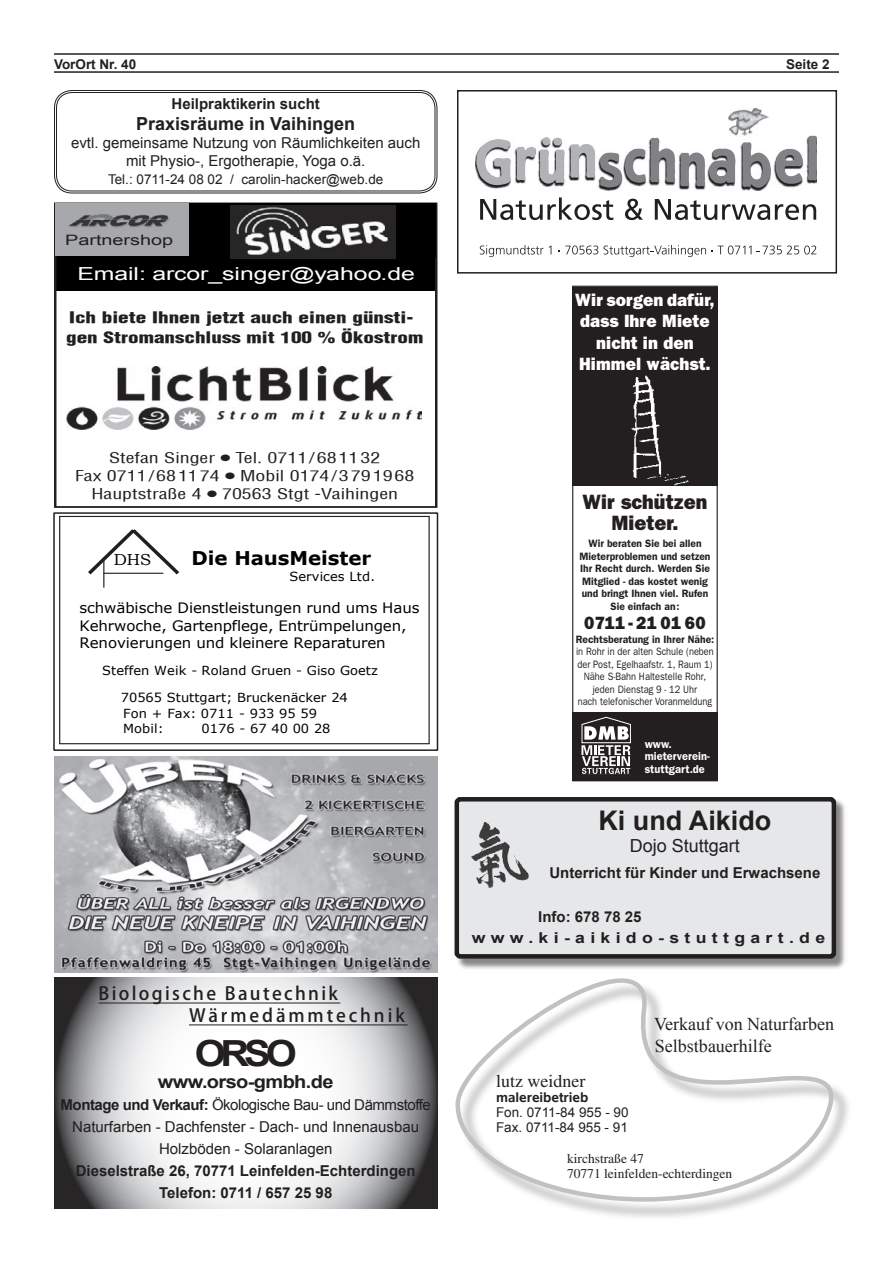
<style>
.page{position:relative;width:893px;height:1263px;background:#fff}
.page>*{position:absolute;margin:0;border:0;box-sizing:border-box;transform-origin:0 0}
.t1{font:700 36px "Arial";color:#231f20;scale:1.11 1}
.t2{font:700 27px "Arial";color:#231f20}
.t3{font:800 20.85px/21.5px "Franklin Gothic";color:#231f20;text-align:center;scale:.96 1}
.t4{font:700 18.9px "Verdana";color:#000;scale:1.04 1}
.t5{font:500 18px/21.9px "Koz Go Pro";letter-spacing:.13em;color:#231f20}
.t6{font:18px/21.9px "Times New Roman";color:#231f20}
.t7{font:18px "Arial";letter-spacing:-.005em;color:#fff;scale:1.38 1}
.t8{font:700 18px "Arial";color:#231f20}
.t9{font:700 18px "Arial";letter-spacing:-.03em;color:#231f20;scale:1.11 1}
.t10{font:18px "Arial";color:#231f20}
.t11{font:18px "Times";color:#231f20}
.t12{font:800 17.85px/21.5px "Franklin Gothic";letter-spacing:.005em;color:#fff;text-align:center;scale:.96 1}
.t13{font:800 17.85px "Franklin Gothic";letter-spacing:.015em;color:#231f20;scale:.96 1}
.t14{font:15.9px "Bookman Old Style";color:#000;scale:1.04 1}
.t15{font:900 condensed 15.3px/19.8px "Helvetica";color:#231f20;scale:1.38 1}
.t16{font:15px/21.9px "Arial";color:#231f20;text-align:center}
.t17{font:700 15px/21.9px "Arial";color:#231f20;text-align:center}
.t18{font:700 15px/21.9px "Arial";letter-spacing:.3em;color:#231f20}
.t19{font:14.4px/17.2px "Verdana";letter-spacing:-.005em;color:#000;scale:1.04 1}
.t20{font:condensed 14.4px "Helvetica";color:#231f20;scale:1.38 1}
.t21{font:14.4px "Arial";color:#231f20;scale:1.38 1}
.t22{font:13.5px/15px "Arial";color:#231f20}
.t23{font:13.5px/15px "Times";color:#231f20}
.t24{font:700 13.5px "Arial";color:#231f20}
.t25{font:700 13.5px "Albany";color:#231f20}
.t26{font:12.45px/26.8px "Verdana";letter-spacing:.005em;color:#000;scale:1.04 1}
.t27{font:600 11.55px/12.5px "Franklin Gothic";color:#fff;scale:.96 1}
.t28{font:600 10.65px/12.5px "Franklin Gothic";color:#231f20;text-align:center;scale:.96 1}
.t29{font:10.65px/12.5px "Franklin Gothic";color:#231f20;text-align:center;scale:.86 1}
.s1{font-weight:700}
</style>
<div class="page">
<div style="left:456px;top:979px;width:398px;height:243px;background:#231f20;opacity:.75"></div>
<svg style="left:455px;top:978px;width:398px;height:226px"></svg>
<hr style="left:54px;top:53px;width:785px;height:2px;background:#231f20">
<hr style="left:54px;top:71px;width:785px;height:2px;background:#231f20">
<img style="left:54px;top:756px;width:383px;height:216px">
<svg style="left:54px;top:977px;width:383px;height:232px"></svg>
<hr style="left:99px;top:1002px;width:241px;height:1px;background:#231f20">
<hr style="left:189px;top:1024px;width:219px;height:1px;background:#231f20">
<svg style="left:480px;top:197px;width:133px;height:23px"></svg>
<svg style="left:625px;top:199px;width:18px;height:21px"></svg>
<svg style="left:655px;top:199px;width:161px;height:21px"></svg>
<img style="left:475px;top:137px;width:290px;height:53px">
<svg style="left:476px;top:137px;width:88px;height:48px"></svg>
<svg style="left:742px;top:136px;width:75px;height:52px"></svg>
<svg style="left:570px;top:138px;width:165px;height:50px"></svg>
<img style="left:729px;top:109px;width:40px;height:27px">
<svg style="left:480px;top:245px;width:63px;height:12px"></svg>
<svg style="left:559px;top:245px;width:147px;height:12px"></svg>
<svg style="left:712px;top:246px;width:104px;height:8px"></svg>
<div style="left:457px;top:90px;width:380px;height:184px;border:2px solid #231f20"></div>
<div style="left:455px;top:798px;width:393px;height:172px;background:#231f20;opacity:.54"></div>
<svg style="left:454px;top:797px;width:384px;height:164px;background:#d3d4d6"></svg>
<img style="left:462px;top:812px;width:71px;height:85px">
<div style="left:572px;top:287px;width:146px;height:96px;background:#231f20"></div>
<div style="left:572px;top:374px;width:146px;height:111px;background:#231f20"></div>
<img style="left:631px;top:375px;width:58px;height:110px">
<div style="left:572px;top:712px;width:146px;height:68px;background:#231f20"></div>
<svg style="left:582px;top:716px;width:49px;height:58px"></svg>
<svg style="left:54px;top:90px;width:384px;height:103px"></svg>
<div style="left:56px;top:253px;width:381px;height:38px;background:#000"></div>
<div style="left:54px;top:202px;width:383px;height:306px;border:2px solid #231f20"></div>
<img style="left:66px;top:366px;width:355px;height:63px">
<img style="left:55px;top:203px;width:134px;height:52px">
<div style="left:189px;top:203px;width:247px;height:54px;background:#000"></div>
<img style="left:231px;top:206px;width:164px;height:53px">
<svg style="left:88px;top:529px;width:91px;height:58px"></svg>
<hr style="left:59px;top:516px;width:1px;height:228px;background:#231f20">
<hr style="left:429px;top:516px;width:1px;height:228px;background:#231f20">
<hr style="left:60px;top:516px;width:369px;height:1px;background:#231f20">
<hr style="left:60px;top:743px;width:369px;height:1px;background:#231f20">
<div style="left:53px;top:512px;width:385px;height:239px;border:2px solid #231f20"></div>
<p class="t24" style="left:54px;top:55px;width:84px">VorOrt Nr. 40</p>
<p class="t17" style="left:172px;top:93px;width:150px">Heilpraktikerin sucht</p>
<p class="t8" style="left:136px;top:112px;width:221px">Praxisräume in Vaihingen</p>
<p class="t16" style="left:71px;top:134px;width:351px;line-height:18px">evtl. gemeinsame Nutzung von Räumlichkeiten auch mit Physio-, Ergotherapie, Yoga o.ä.</p>
<p class="t22" style="left:108px;top:172px;width:277px">Tel.: 0711-24 08 02 / carolin-hacker@web.de</p>
<p class="t21" style="left:65px;top:230px;width:80px">Partnershop</p>
<p class="t7" style="left:77px;top:262px;width:246px">Email: arcor_singer@yahoo.de</p>
<p class="t15" style="left:66px;top:308px;width:260px">Ich biete Ihnen jetzt auch einen günsti&shy;gen Stromanschluss mit 100 % Ökostrom</p>
<p class="t20" style="left:109px;top:449px;width:78px">Stefan Singer</p>
<p class="t20" style="left:235px;top:449px;width:106px">Tel. 0711/681132</p>
<p class="t20" style="left:75px;top:467px;width:106px">Fax 0711/681174</p>
<p class="t20" style="left:240px;top:467px;width:128px">Mobil 0174/3791968</p>
<p class="t20" style="left:91px;top:485px;width:81px">Hauptstraße 4</p>
<p class="t20" style="left:222px;top:485px;width:129px">70563 Stgt -Vaihingen</p>
<p class="t14" style="left:114px;top:549px;width:37px">DHS</p>
<p class="t4" style="left:191px;top:546px;width:175px">Die HausMeister</p>
<p class="t26" style="left:290px;top:563px;width:84px">Services Ltd.</p>
<p class="t19" style="left:79px;top:599px;width:329px">schwäbische Dienstleistungen rund ums Haus<br>Kehrwoche, Gartenpflege, Entrümpelungen,<br>Renovierungen und kleinere Reparaturen</p>
<p class="t26" style="left:121px;top:657px;width:249px;text-indent:-19px">Steffen Weik - Roland Gruen - Giso Goetz<br>70565 Stuttgart; Bruckenäcker 24</p>
<p class="t26" style="left:123px;top:705px;width:188px;line-height:15.1px">Fon + Fax: 0711 - 933 95 59<br>Mobil:</p>
<p class="t26" style="left:202px;top:714px;width:125px">0176 - 67 40 00 28</p>
<p class="t5" style="left:189px;top:984px;width:217px;text-indent:-90px">Biologische Bautechnik<br>Wärmedämmtechnik</p>
<h1 class="t1" style="left:195px;top:1030px;width:93px">ORSO</h1>
<p class="t9" style="left:158px;top:1070px;width:160px">www.orso-gmbh.de</p>
<p class="t16" style="left:61px;top:1094px;width:372px"><span class="s1">Montage und Verkauf:</span> Ökologische Bau- und Dämmstoffe<br>Naturfarben - Dachfenster - Dach- und Innenausbau<br>Holzböden - Solaranlagen</p>
<p class="t17" style="left:76px;top:1160px;width:342px">Dieselstraße 26, 70771 Leinfelden-Echterdingen<br>Telefon: 0711 / 657 25 98</p>
<p class="t24" style="left:786px;top:55px;width:45px">Seite 2</p>
<p class="t12" style="left:575px;top:289px;width:147px">Wir sorgen dafür, dass Ihre Miete nicht in den<br>Himmel wächst.</p>
<h3 class="t3" style="left:583px;top:491px;width:132px">Wir schützen<br>Mieter.</h3>
<p class="t28" style="left:579px;top:537px;width:138px">Wir beraten Sie bei allen<br>Mieterproblemen und setzen<br>Ihr Recht durch. Werden Sie<br>Mitglied - das kostet wenig und bringt Ihnen viel. Rufen<br>Sie einfach an:</p>
<p class="t13" style="left:584px;top:612px;width:128px">0711 - 21 01 60</p>
<p class="t28" style="left:576px;top:633px;width:146px">Rechtsberatung in Ihrer Nähe:</p>
<p class="t29" style="left:576px;top:645px;width:162px">in Rohr in der alten Schule (neben der Post, Egelhaafstr. 1, Raum 1)<br>Nähe S-Bahn Haltestelle Rohr, jeden Dienstag 9 - 12 Uhr<br>nach telefonischer Voranmeldung</p>
<p class="t27" style="left:645px;top:737px;width:69px">www. mieterverein&shy;stuttgart.de</p>
<h2 class="t2" style="left:598px;top:802px;width:174px">Ki und Aikido</h2>
<p class="t10" style="left:630px;top:833px;width:112px">Dojo Stuttgart</p>
<p class="t17" style="left:549px;top:862px;width:272px">Unterricht für Kinder und Erwachsene</p>
<p class="t18" style="left:472px;top:906px;width:355px;text-indent:66px">Info: 678 78 25 www.ki-aikido-stuttgart.de</p>
<p class="t6" style="left:654px;top:1012px;width:181px">Verkauf von Naturfarben<br>Selbstbauerhilfe</p>
<p class="t11" style="left:496px;top:1071px;width:91px">lutz weidner</p>
<p class="t25" style="left:496px;top:1088px;width:94px">malereibetrieb</p>
<p class="t22" style="left:496px;top:1105px;width:134px">Fon. 0711-84 955 - 90<br>Fax. 0711-84 955 - 91</p>
<p class="t23" style="left:567px;top:1150px;width:167px">kirchstraße 47<br>70771 leinfelden-echterdingen</p>
</div>
